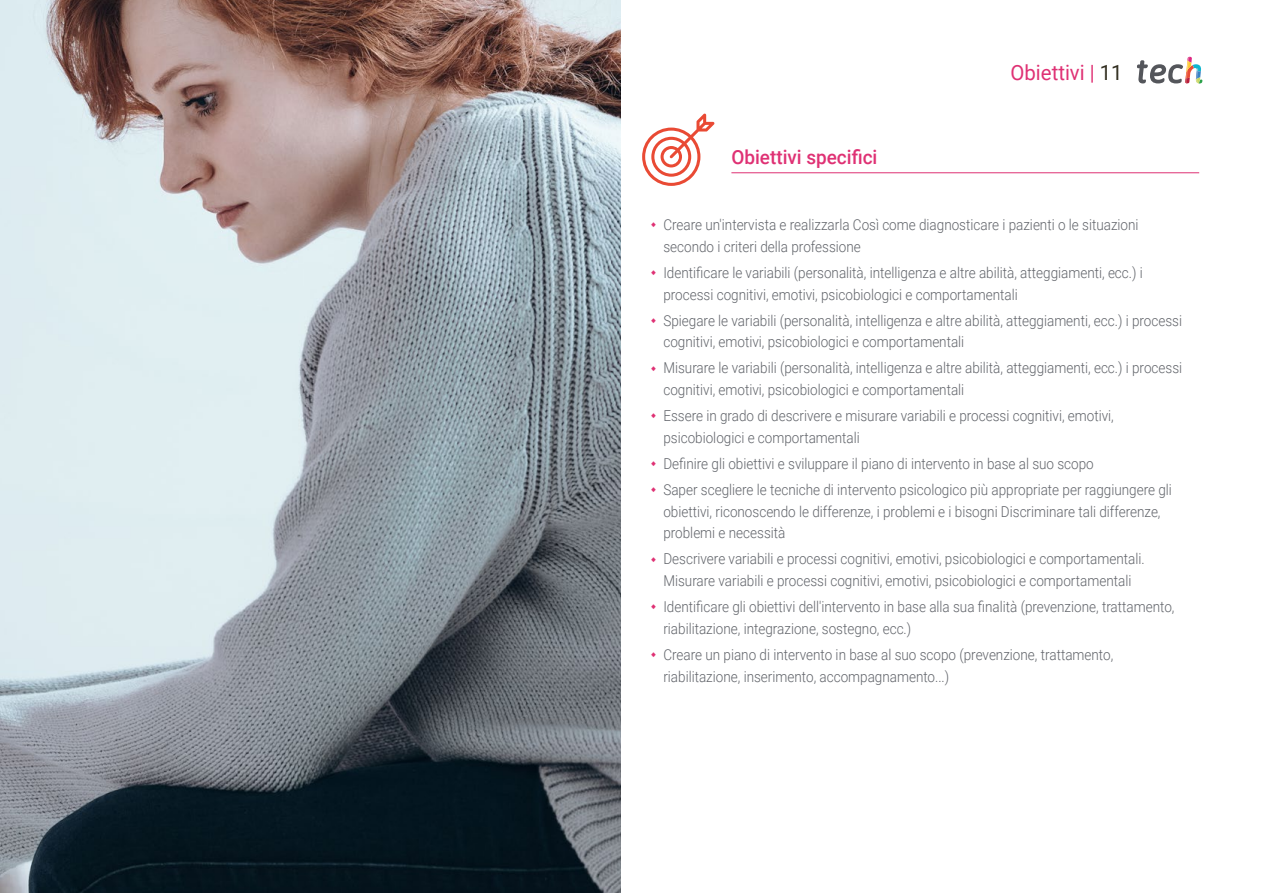
<style>
.page{position:relative;width:1263px;height:893px;background:#fff}
.page>*{position:absolute;margin:0;border:0;box-sizing:border-box;transform-origin:0 0}
.t1{font:21px "Roboto";color:#df3174}
.t2{font:500 19.5px "Roboto";color:#df3174}
.t3{font:300 15px/21.8px "Roboto";color:#61646a;scale:.9 1}
.s1{color:#312e20}
</style>
<div class="page">
<hr style="left:731px;top:172px;width:468px;height:1px;background:#df3174">
<svg style="left:642px;top:113px;width:72px;height:73px"></svg>
<img style="left:0;top:0;width:621px;height:893px">
<svg style="left:1137px;top:57px;width:65px;height:27px"></svg>
<h2 class="t2" style="left:731px;top:144px;width:147px">Obiettivi specifici</h2>
<h1 class="t1" style="left:1010px;top:57px;width:114px">Obiettivi | <span class="s1">11</span></h1>
<p class="t3" style="left:663px;top:213px;width:529px">Creare un'intervista e realizzarla Così come diagnosticare i pazienti o le situazioni secondo i criteri della professione</p>
<p class="t3" style="left:663px;top:261px;width:534px">Identificare le variabili (personalità, intelligenza e altre abilità, atteggiamenti, ecc.) i processi cognitivi, emotivi, psicobiologici e comportamentali</p>
<p class="t3" style="left:663px;top:309px;width:578px">Spiegare le variabili (personalità, intelligenza e altre abilità, atteggiamenti, ecc.) i processi cognitivi, emotivi, psicobiologici e comportamentali</p>
<p class="t3" style="left:663px;top:357px;width:578px">Misurare le variabili (personalità, intelligenza e altre abilità, atteggiamenti, ecc.) i processi cognitivi, emotivi, psicobiologici e comportamentali</p>
<p class="t3" style="left:663px;top:404px;width:502px">Essere in grado di descrivere e misurare variabili e processi cognitivi, emotivi, psicobiologici e comportamentali</p>
<p class="t3" style="left:663px;top:450px;width:566px;line-height:26px">Definire gli obiettivi e sviluppare il piano di intervento in base al suo scopo<br>Saper scegliere le tecniche di intervento psicologico più appropriate per raggiungere gli</p>
<p class="t3" style="left:663px;top:500px;width:554px">obiettivi, riconoscendo le differenze, i problemi e i bisogni Discriminare tali differenze, problemi e necessità</p>
<p class="t3" style="left:663px;top:548px;width:536px">Descrivere variabili e processi cognitivi, emotivi, psicobiologici e comportamentali.<br>Misurare variabili e processi cognitivi, emotivi, psicobiologici e comportamentali</p>
<p class="t3" style="left:663px;top:595px;width:569px">Identificare gli obiettivi dell'intervento in base alla sua finalità (prevenzione, trattamento, riabilitazione, integrazione, sostegno, ecc.)</p>
<p class="t3" style="left:663px;top:643px;width:501px">Creare un piano di intervento in base al suo scopo (prevenzione, trattamento, riabilitazione, inserimento, accompagnamento...)</p>
</div>
